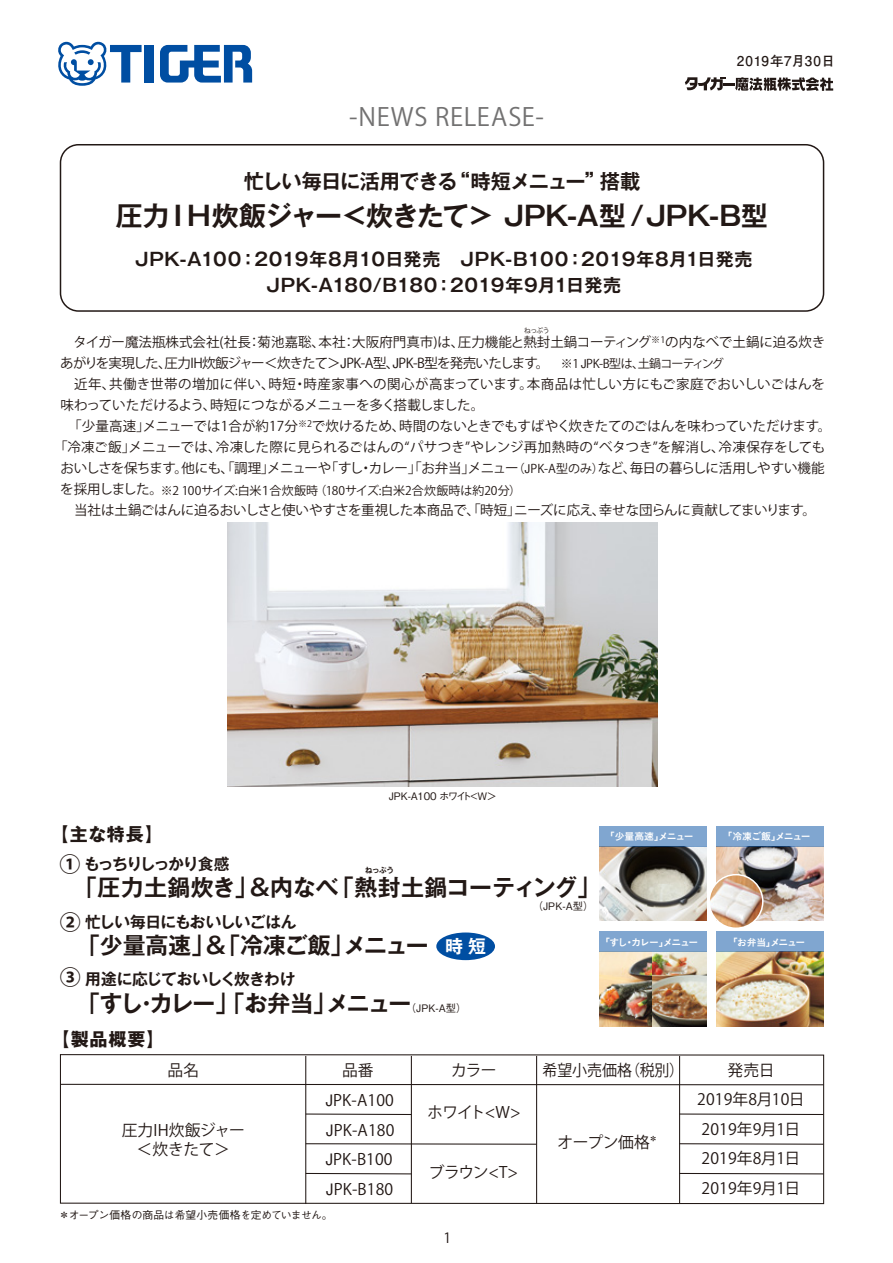
<style>
.page{position:relative;width:893px;height:1263px;background:#fff}
.page>*{position:absolute;margin:0;border:0;box-sizing:border-box;transform-origin:0 0}
.t1{font:700 27px "Gothic MB101 Pro De";letter-spacing:-.035em;color:#221815}
.t2{font:24.9px "Koz Go Pro";letter-spacing:.025em;color:#727171}
.t3{font:700 22.8px "Gothic MB101 Pro De";letter-spacing:-.005em;color:#221815}
.t4{font:700 22.8px "Gothic MB101 Pro De";letter-spacing:-.09em;color:#221815}
.t5{font:700 20.25px "Gothic MB101 Pro De";letter-spacing:-.04em;color:#221815}
.t6{font:700 18px/26.1px "Gothic MB101 Pro De";letter-spacing:.01em;color:#221815;text-align:center}
.t7{font:700 18px "Gothic MB101 Pro";letter-spacing:.05em;color:#221815}
.t8{font:700 18px "Gothic MB101 Pro De";color:#fff}
.t9{font:15.75px/29.7px "Koz Go Pro";letter-spacing:.01em;color:#221815}
.t10{font:700 15.75px "Gothic MB101 Pro De";letter-spacing:-.05em;color:#221815}
.t11{font:15.75px/19.5px "Koz Go Pro";letter-spacing:-.01em;color:#221815;text-align:center}
.t12{font:700 15.75px "Gothic MB101 Pro De";letter-spacing:-.095em;color:#221815}
.t13{font:15.75px "Koz Go Pro";letter-spacing:.01em;color:#221815;scale:.95 1}
.t14{font:14.1px "Koz Go Pro";color:#221815}
.t15{font:13.5px/21px "Koz Go Pro";letter-spacing:-.04em;color:#221815}
.t16{font:13.5px "Koz Go Pro";letter-spacing:-.01em;color:#221815}
.t17{font:13.5px "Koz Go Pro";letter-spacing:-.045em;color:#221815}
.t18{font:13.5px "Koz Go Pro";letter-spacing:.015em;color:#221815}
.t19{font:13.5px "Koz Go Pro";letter-spacing:.03em;color:#221815}
.t20{font:13.5px "Koz Go Pro";letter-spacing:-.03em;color:#221815}
.t21{font:700 13.5px "Futo Go B101 Pro";letter-spacing:.045em;color:#221815}
.t22{font:13.5px "Koz Go Pro";letter-spacing:-.07em;color:#221815}
.t23{font:12px "Koz Go Pro";color:#221815}
.t24{font:500 10.8px "Gothic BBB Pro";letter-spacing:-.02em;color:#221815}
.t25{font:500 10.35px "Gothic BBB Pro";letter-spacing:-.02em;color:#221815}
.t26{font:9.9px "Koburina Go Std W6";letter-spacing:-.16em;color:#fff}
.t27{font:9.9px "Koburina Go Std W6";letter-spacing:-.055em;color:#fff}
.t28{font:9.9px "Koburina Go Std W6";letter-spacing:-.09em;color:#fff}
.t29{font:9.9px "Koburina Go Std W6";letter-spacing:-.115em;color:#fff}
.t30{font:700 7.5px "Gothic MB101 Pro De";color:#221815}
.t31{font:6.75px "Koz Go Pro";color:#221815}
.s1{font-family:"Gothic BBB Pro";font-weight:500}
.s2{font-size:12px}
.s3{font-family:"Gothic BBB Pro";font-weight:500;font-size:12px}
.s4{font-family:"Koz Go Pro";font-size:21px}
.s5{font-family:"Gothic BBB Pro";font-weight:500;font-size:10.35px}
</style>
<div class="page">
<div style="left:145px;top:45px;width:9px;height:38px;background:#004ea2"></div>
<svg style="left:160px;top:45px;width:92px;height:38px"></svg>
<svg style="left:58px;top:41px;width:84px;height:45px"></svg>
<div style="left:60px;top:144px;width:764px;height:168px;border:2px solid #221815;border-radius:18px"></div>
<svg style="left:685px;top:77px;width:148px;height:14px"></svg>
<svg style="left:59px;top:1054px;width:766px;height:151px"></svg>
<hr style="left:536px;top:1056px;width:1px;height:148px;background:#221815">
<hr style="left:679px;top:1056px;width:1px;height:148px;background:#221815">
<svg style="left:59px;top:1083px;width:766px;height:3px"></svg>
<svg style="left:306px;top:1113px;width:105px;height:2px"></svg>
<svg style="left:306px;top:1143px;width:231px;height:2px"></svg>
<svg style="left:306px;top:1172px;width:105px;height:3px"></svg>
<svg style="left:678px;top:1113px;width:147px;height:2px"></svg>
<svg style="left:678px;top:1143px;width:147px;height:2px"></svg>
<svg style="left:678px;top:1172px;width:147px;height:3px"></svg>
<hr style="left:305px;top:1056px;width:1px;height:148px;background:#221815">
<hr style="left:411px;top:1056px;width:1px;height:147px;background:#221815">
<img style="left:228px;top:523px;width:429px;height:264px">
<img style="left:599px;top:952px;width:107px;height:74px">
<div style="left:599px;top:932px;width:107px;height:20px;background:#80a6d0"></div>
<img style="left:717px;top:952px;width:107px;height:74px">
<div style="left:717px;top:932px;width:107px;height:20px;background:#80a6d0"></div>
<img style="left:599px;top:846px;width:107px;height:75px">
<div style="left:599px;top:826px;width:107px;height:20px;background:#80a6d0"></div>
<img style="left:717px;top:846px;width:107px;height:75px">
<div style="left:717px;top:826px;width:107px;height:20px;background:#80a6d0"></div>
<div style="left:708px;top:874px;width:55px;height:55px;border:3px solid #fff;border-radius:50%"></div>
<img style="left:710px;top:875px;width:52px;height:52px;border-radius:26px">
<div style="left:436px;top:932px;width:59px;height:28px;background:#004ea2;border-radius:50%"></div>
<h2 class="t2" style="left:349px;top:101px;width:196px">-NEWS RELEASE-</h2>
<p class="t21" style="left:737px;top:50px;width:99px">2019年7月30日</p>
<h3 class="t5" style="left:244px;top:164px;width:398px">忙しい毎日に活用できる“時短メニュー”搭載</h3>
<h1 class="t1" style="left:116px;top:194px;width:654px">圧力ＩＨ炊飯ジャー＜炊きたて＞ JPK-A型 /JPK-B型</h1>
<h3 class="t6" style="left:135px;top:244px;width:619px">JPK-A100：2019年8月10日発売　JPK-B100：2019年8月1日発売<br>JPK-A180/B180：2019年9月1日発売</h3>
<p class="t31" style="left:524px;top:326px;width:27px">ねっぷう</p>
<p class="t15" style="left:60px;top:332px;width:767px">　タイガー魔法瓶株式会社(社長：菊池嘉聡、本社：大阪府門真市)は、圧力機能と熱封土鍋コーティング<sup>※1</sup>の内なべで土鍋に迫る炊きあがりを実現した、圧力IH炊飯ジャー＜炊きたて＞<span class="s1">J</span>PK-A型、<span class="s1">J</span>PK-B型を発売いたします。<span class="s2">　 ※1</span> <span class="s3">J</span><span class="s2">PK-B型は、土鍋コーティング</span></p>
<p class="t19" style="left:74px;top:376px;width:752px">近年、共働き世帯の増加に伴い、時短・時産家事への関心が高まっています。本商品は忙しい方にもご家庭でおいしいごはんを</p>
<p class="t20" style="left:60px;top:397px;width:425px">味わっていただけるよう、時短につながるメニューを多く搭載しました。</p>
<p class="t16" style="left:68px;top:418px;width:765px">「少量高速」メニューでは1合が約17分<sup>※2</sup>で炊けるため、時間のないときでもすばやく炊きたてのごはんを味わっていただけます。</p>
<p class="t18" style="left:54px;top:439px;width:773px">「冷凍ご飯」メニューでは、冷凍した際に見られるごはんの“パサつき”やレンジ再加熱時の“ベタつき”を解消し、冷凍保存をしても</p>
<p class="t17" style="left:60px;top:460px;width:766px">おいしさを保ちます。他にも、「調理」メニューや「すし・カレー」「お弁当」メニュー<span class="s2">（</span><span class="s3">J</span><span class="s2">PK-A型のみ）</span>など、毎日の暮らしに活用しやすい機能</p>
<p class="t22" style="left:60px;top:481px;width:104px">を採用しました。</p>
<p class="t16" style="left:60px;top:502px;width:757px">　当社は土鍋ごはんに迫るおいしさと使いやすさを重視した本商品で、「時短」ニーズに応え、幸せな団らんに貢献してまいります。</p>
<p class="t23" style="left:161px;top:483px;width:362px">※2 100サイズ:白米１合炊飯時（180サイズ:白米2合炊飯時は約20分）</p>
<p class="t25" style="left:389px;top:788px;width:109px">JPK-A100 ホワイト&lt;W＞</p>
<h3 class="t7" style="left:51px;top:819px;width:114px">【主な特長】</h3>
<p class="t12" style="left:60px;top:851px;width:172px"><span class="s4">①　</span>もっちりしっかり食感</p>
<h3 class="t3" style="left:74px;top:868px;width:528px">「圧力土鍋炊き」＆内なべ「熱封土鍋コーティング」</h3>
<p class="t25" style="left:533px;top:898px;width:62px">（JPK-A型）</p>
<p class="t30" style="left:365px;top:864px;width:30px">ねっぷう</p>
<p class="t10" style="left:60px;top:909px;width:238px"><span class="s4">②　</span>忙しい毎日にもおいしいごはん</p>
<h3 class="t3" style="left:77px;top:926px;width:353px">「少量高速」＆「冷凍ご飯」メニュー</h3>
<h3 class="t8" style="left:445px;top:931px;width:43px">時 短</h3>
<p class="t10" style="left:60px;top:966px;width:237px"><span class="s4">③　</span>用途に応じておいしく炊きわけ</p>
<h3 class="t4" style="left:77px;top:984px;width:391px">「すし・カレー」「お弁当」メニュー<span class="s5">（JPK-A型）</span></h3>
<h3 class="t7" style="left:51px;top:1024px;width:115px">【製品概要】</h3>
<p class="t27" style="left:605px;top:829px;width:90px">「少量高速」メニュー</p>
<p class="t28" style="left:723px;top:829px;width:89px">「冷凍ご飯」メニュー</p>
<p class="t26" style="left:600px;top:934px;width:100px">「すし・カレー」メニュー</p>
<p class="t29" style="left:728px;top:934px;width:79px">「お弁当」メニュー</p>
<p class="t9" style="left:167px;top:1056px;width:33px">品名</p>
<p class="t9" style="left:451px;top:1056px;width:47px">カラー</p>
<p class="t13" style="left:542px;top:1060px;width:151px">希望小売価格（税別）</p>
<p class="t9" style="left:727px;top:1056px;width:48px">発売日</p>
<p class="t9" style="left:325px;top:1056px;width:71px;text-align:center">品番<br><span class="s1">J</span>PK-A100<br><span class="s1">J</span>PK-A180<br><span class="s1">J</span>PK-B100<br><span class="s1">J</span>PK-B180</p>
<p class="t9" style="left:697px;top:1085px;width:109px">2019年8月10日<br>2019年9月1日<br>2019年8月1日<br>2019年9月1日</p>
<p class="t9" style="left:427px;top:1098px;width:95px">ホワイト&lt;W&gt;</p>
<p class="t11" style="left:122px;top:1121px;width:125px">圧力IH炊飯ジャー＜炊きたて＞</p>
<p class="t9" style="left:557px;top:1128px;width:102px">オープン価格<sup>＊</sup></p>
<p class="t9" style="left:429px;top:1158px;width:91px">ブラウン&lt;T&gt;</p>
<p class="t24" style="left:59px;top:1206px;width:275px">＊オープン価格の商品は希望小売価格を定めていません。</p>
<p class="t14" style="left:443px;top:1229px;width:9px">1</p>
</div>
